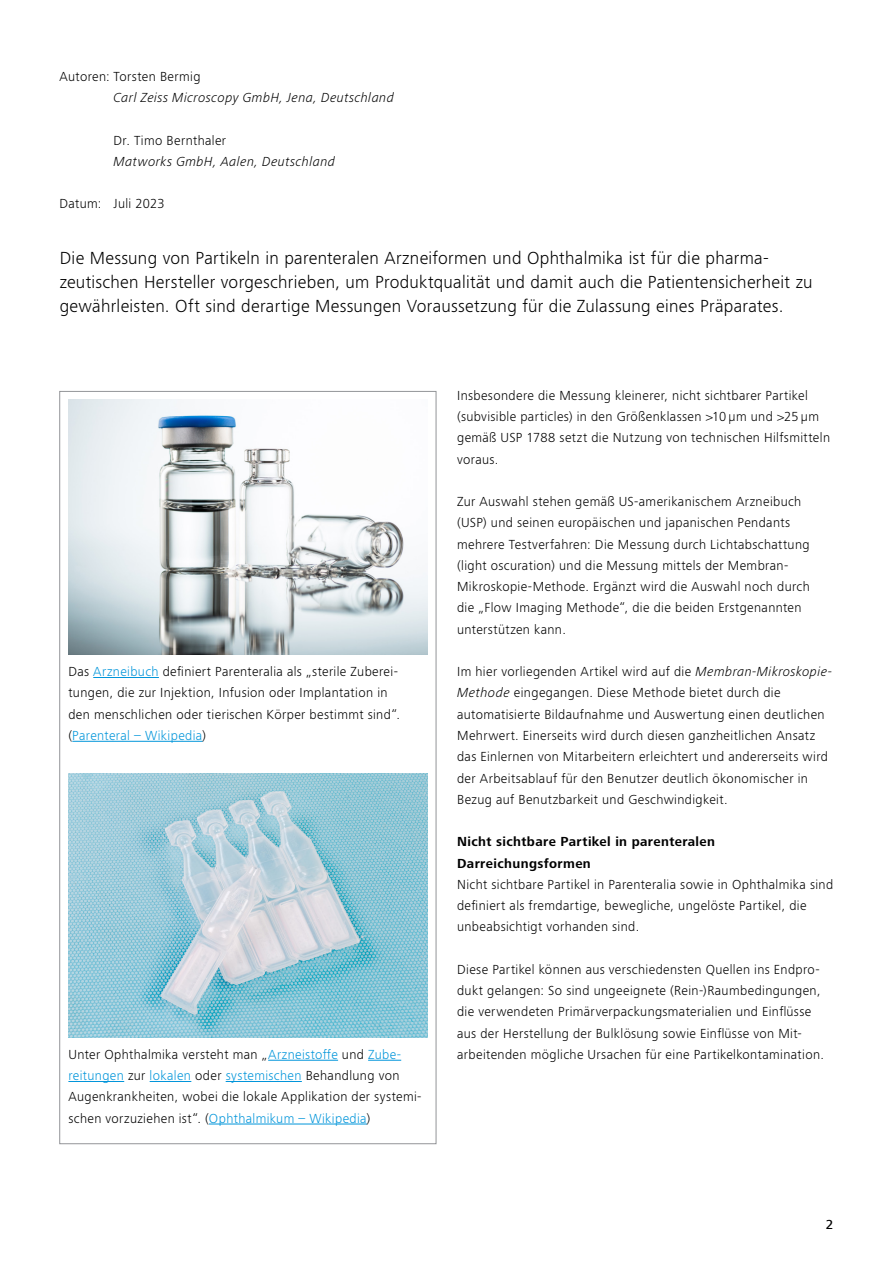
<style>
.page{position:relative;width:893px;height:1263px;background:#fff}
.page>*{position:absolute;margin:0;border:0;box-sizing:border-box;transform-origin:0 0}
.t1{font:300 18px/24px "ZEISS Frutiger Next W1 G";letter-spacing:.015em;color:#000}
.t2{font:300 13.5px/21.3px "ZEISS Frutiger Next W1 G";letter-spacing:.03em;color:#000}
.t3{font:italic 300 13.5px "ZEISS Frutiger Next W1 G";letter-spacing:.03em;color:#000}
.t4{font:700 13.5px/21.3px "ZEISS Frutiger Next W1 G";letter-spacing:.03em;color:#000}
.t5{font:500 13.5px "ZEISS Frutiger Next W1 G";color:#000}
.s1{color:#0095da}
.s2{font-style:italic}
</style>
<div class="page">
<hr style="left:93px;top:677px;width:66px;height:1px;background:#0095da">
<hr style="left:72px;top:741px;width:131px;height:1px;background:#0095da">
<hr style="left:268px;top:1060px;width:70px;height:1px;background:#0095da">
<hr style="left:368px;top:1060px;width:33px;height:1px;background:#0095da">
<hr style="left:68px;top:1081px;width:56px;height:1px;background:#0095da">
<hr style="left:150px;top:1081px;width:41px;height:1px;background:#0095da">
<hr style="left:226px;top:1081px;width:76px;height:1px;background:#0095da">
<hr style="left:209px;top:1124px;width:158px;height:1px;background:#0095da">
<img style="left:68px;top:400px;width:359px;height:255px">
<img style="left:68px;top:774px;width:359px;height:263px">
<p class="t2" style="left:60px;top:65px;width:142px">Autoren: Torsten Bermig</p>
<p class="t3" style="left:114px;top:88px;width:282px">Carl Zeiss Microscopy GmbH, Jena, Deutschland</p>
<p class="t2" style="left:114px;top:129px;width:114px">Dr. Timo Bernthaler</p>
<p class="t3" style="left:114px;top:152px;width:223px">Matworks GmbH, Aalen, Deutschland</p>
<p class="t2" style="left:60px;top:193px;width:107px">Datum: Juli 2023</p>
<p class="t1" style="left:60px;top:245px;width:754px">Die Messung von Partikeln in parenteralen Arzneiformen und Ophthalmika ist für die pharma&shy;zeutischen Hersteller vorgeschrieben, um Produktqualität und damit auch die Patientensicherheit zu gewährleisten. Oft sind derartige Messungen Voraussetzung für die Zulassung eines Präparates.</p>
<p class="t2" style="left:68px;top:660px;width:333px">Das <span class="s1">Arzneibuch</span> definiert Parenteralia als „sterile Zuberei&shy;tungen, die zur Injektion, Infusion oder Implantation in den menschlichen oder tierischen Körper bestimmt sind“. (<span class="s1">Parenteral – Wikipedia</span>)</p>
<p class="t2" style="left:68px;top:1043px;width:355px">Unter Ophthalmika versteht man „<span class="s1">Arzneistoffe</span> und <span class="s1">Zube&shy;reitungen</span> zur <span class="s1">lokalen</span> oder <span class="s1">systemischen</span> Behandlung von Augenkrankheiten, wobei die lokale Applikation der systemi&shy;schen vorzuziehen ist“. (<span class="s1">Ophthalmikum – Wikipedia</span>)</p>
<p class="t2" style="left:457px;top:384px;width:374px">Insbesondere die Messung kleinerer, nicht sichtbarer Partikel (subvisible particles) in den Größenklassen &gt;10 µm und &gt;25 µm gemäß USP 1788 setzt die Nutzung von technischen Hilfsmitteln voraus.</p>
<p class="t2" style="left:457px;top:490px;width:354px">Zur Auswahl stehen gemäß US-amerikanischem Arzneibuch (USP) und seinen europäischen und japanischen Pendants mehrere Testverfahren: Die Messung durch Lichtabschattung (light oscuration) und die Messung mittels der Membran-Mikroskopie-Methode. Ergänzt wird die Auswahl noch durch die „Flow Imaging Methode“, die die beiden Erstgenannten unterstützen kann.</p>
<p class="t2" style="left:457px;top:660px;width:376px">Im hier vorliegenden Artikel wird auf die <span class="s2">Membran-Mikroskopie-Methode</span> eingegangen. Diese Methode bietet durch die automatisierte Bildaufnahme und Auswertung einen deutlichen Mehrwert. Einerseits wird durch diesen ganzheitlichen Ansatz das Einlernen von Mitarbeitern erleichtert und andererseits wird der Arbeitsablauf für den Benutzer deutlich ökonomischer in Bezug auf Benutzbarkeit und Geschwindigkeit.</p>
<p class="t4" style="left:457px;top:831px;width:259px">Nicht sichtbare Partikel in parenteralen<br>Darreichungsformen</p>
<p class="t2" style="left:457px;top:873px;width:378px">Nicht sichtbare Partikel in Parenteralia sowie in Ophthalmika sind definiert als fremdartige, bewegliche, ungelöste Partikel, die unbeabsichtigt vorhanden sind.</p>
<p class="t2" style="left:457px;top:958px;width:368px">Diese Partikel können aus verschiedensten Quellen ins Endpro&shy;dukt gelangen: So sind ungeeignete (Rein-)Raumbedingungen, die verwendeten Primärverpackungsmaterialien und Einflüsse aus der Herstellung der Bulklösung sowie Einflüsse von Mit&shy;arbeitenden mögliche Ursachen für eine Partikelkontamination.</p>
<p class="t5" style="left:826px;top:1215px;width:9px">2</p>
</div>
